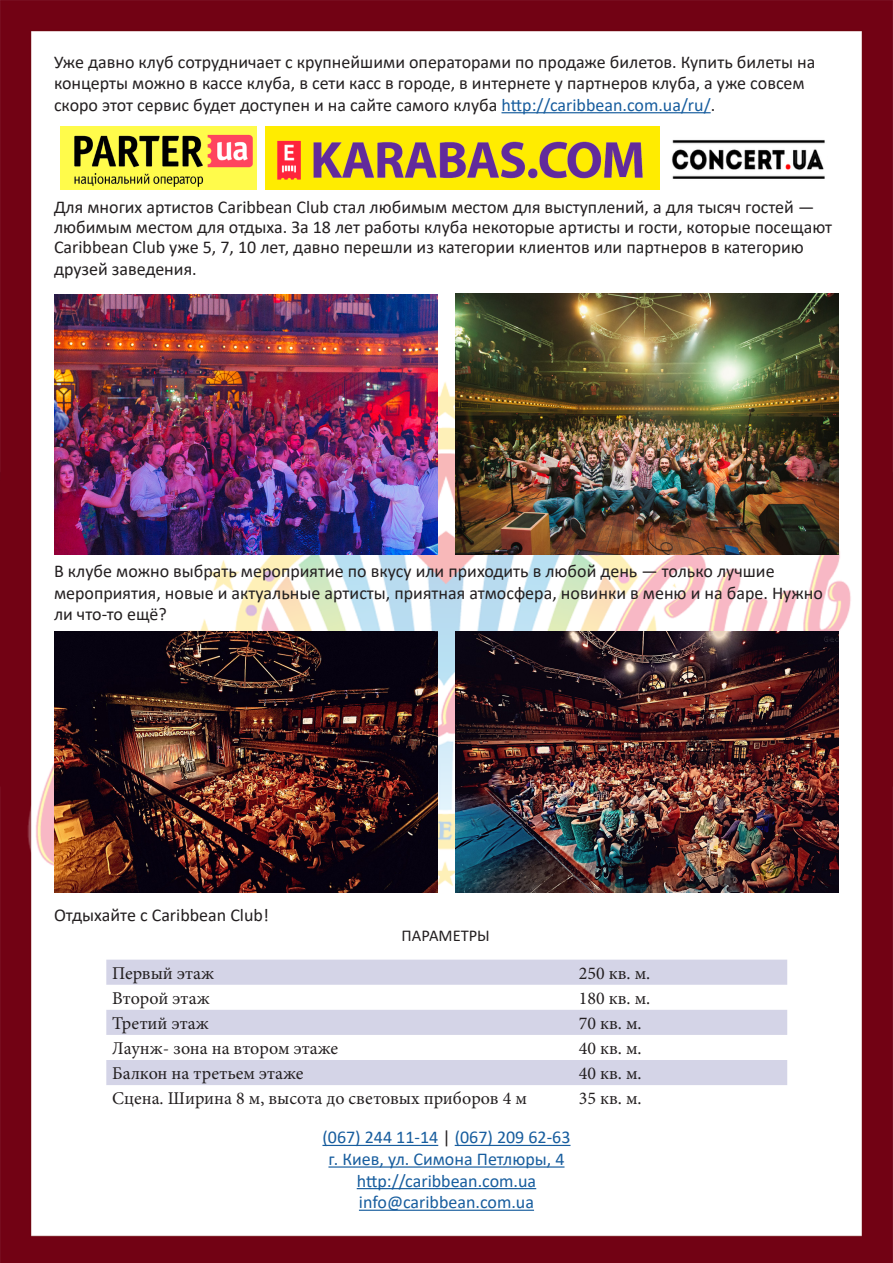
<style>
.page{position:relative;width:893px;height:1263px;background:#fff}
.page>*{position:absolute;margin:0;border:0;box-sizing:border-box;transform-origin:0 0}
.t1{font:18px/21.6px "Calibri";color:#231f20}
.t2{font:18px "Minion Pro";color:#231f20}
.t3{font:18px "Calibri";color:#175d9e}
.t4{font:16.5px "Calibri";color:#231f20}
.s1{color:#175d9e}
.s2{color:#231f20}
</style>
<div class="page">
<img style="left:0;top:0;width:893px;height:1263px">
<svg style="left:106px;top:960px;width:681px;height:125px;fill:#d4d4e7"></svg>
<hr style="left:322px;top:1145px;width:116px;height:1px;background:#175d9e">
<hr style="left:455px;top:1145px;width:115px;height:1px;background:#175d9e">
<hr style="left:328px;top:1166px;width:236px;height:1px;background:#175d9e">
<hr style="left:357px;top:1188px;width:179px;height:1px;background:#175d9e">
<hr style="left:359px;top:1209px;width:175px;height:2px;background:#175d9e">
<hr style="left:501px;top:112px;width:210px;height:1px;background:#175d9e">
<img style="left:61px;top:126px;width:196px;height:64px">
<img style="left:265px;top:126px;width:394px;height:64px">
<img style="left:668px;top:128px;width:160px;height:63px">
<img style="left:455px;top:293px;width:384px;height:262px">
<img style="left:54px;top:294px;width:384px;height:261px">
<img style="left:54px;top:631px;width:384px;height:262px">
<img style="left:455px;top:631px;width:384px;height:262px">
<p class="t1" style="left:54px;top:51px;width:763px">Уже давно клуб сотрудничает с крупнейшими операторами по продаже билетов. Купить билеты на концерты можно в кассе клуба, в сети касс в городе, в интернете у партнеров клуба, а уже совсем скоро этот сервис будет доступен и на сайте самого клуба <span class="s1">http://caribbean.com.ua/ru/</span>.</p>
<p class="t1" style="left:54px;top:198px;width:780px;line-height:19.8px">Для многих артистов Caribbean Club стал любимым местом для выступлений, а для тысяч гостей — любимым местом для отдыха. За 18 лет работы клуба некоторые артисты и гости, которые посещают<br>Caribbean Club уже 5, 7, 10 лет, давно перешли из категории клиентов или партнеров в категорию</p>
<p class="t1" style="left:54px;top:258px;width:144px">друзей заведения.</p>
<p class="t1" style="left:54px;top:561px;width:770px">В клубе можно выбрать мероприятие по вкусу или приходить в любой день — только лучшие мероприятия, новые и актуальные артисты, приятная атмосфера, новинки в меню и на баре. Нужно ли что-то ещё?</p>
<p class="t1" style="left:54px;top:905px;width:216px">Отдыхайте с Caribbean Club!</p>
<p class="t4" style="left:402px;top:924px;width:90px">ПАРАМЕТРЫ</p>
<p class="t2" style="left:112px;top:961px;width:103px">Первый этаж</p>
<p class="t2" style="left:579px;top:961px;width:73px">250 кв. м.</p>
<p class="t2" style="left:112px;top:986px;width:99px">Второй этаж</p>
<p class="t2" style="left:579px;top:986px;width:73px">180 кв. м.</p>
<p class="t2" style="left:112px;top:1011px;width:98px">Третий этаж</p>
<p class="t2" style="left:579px;top:1011px;width:64px">70 кв. м.</p>
<p class="t2" style="left:112px;top:1036px;width:227px">Лаунж- зона на втором этаже</p>
<p class="t2" style="left:579px;top:1036px;width:64px">40 кв. м.</p>
<p class="t2" style="left:112px;top:1061px;width:193px">Балкон на третьем этаже</p>
<p class="t2" style="left:579px;top:1061px;width:64px">40 кв. м.</p>
<p class="t2" style="left:112px;top:1086px;width:416px">Сцена. Ширина 8 м, высота до световых приборов 4 м</p>
<p class="t2" style="left:579px;top:1086px;width:64px">35 кв. м.</p>
<p class="t3" style="left:322px;top:1125px;width:250px">(067) 244 11-14 <span class="s2">|</span> (067) 209 62-63</p>
<p class="t3" style="left:328px;top:1146px;width:238px">г. Киев, ул. Симона Петлюры, 4</p>
<p class="t3" style="left:357px;top:1168px;width:181px">http://caribbean.com.ua</p>
<p class="t3" style="left:359px;top:1190px;width:177px">info@caribbean.com.ua</p>
</div>
